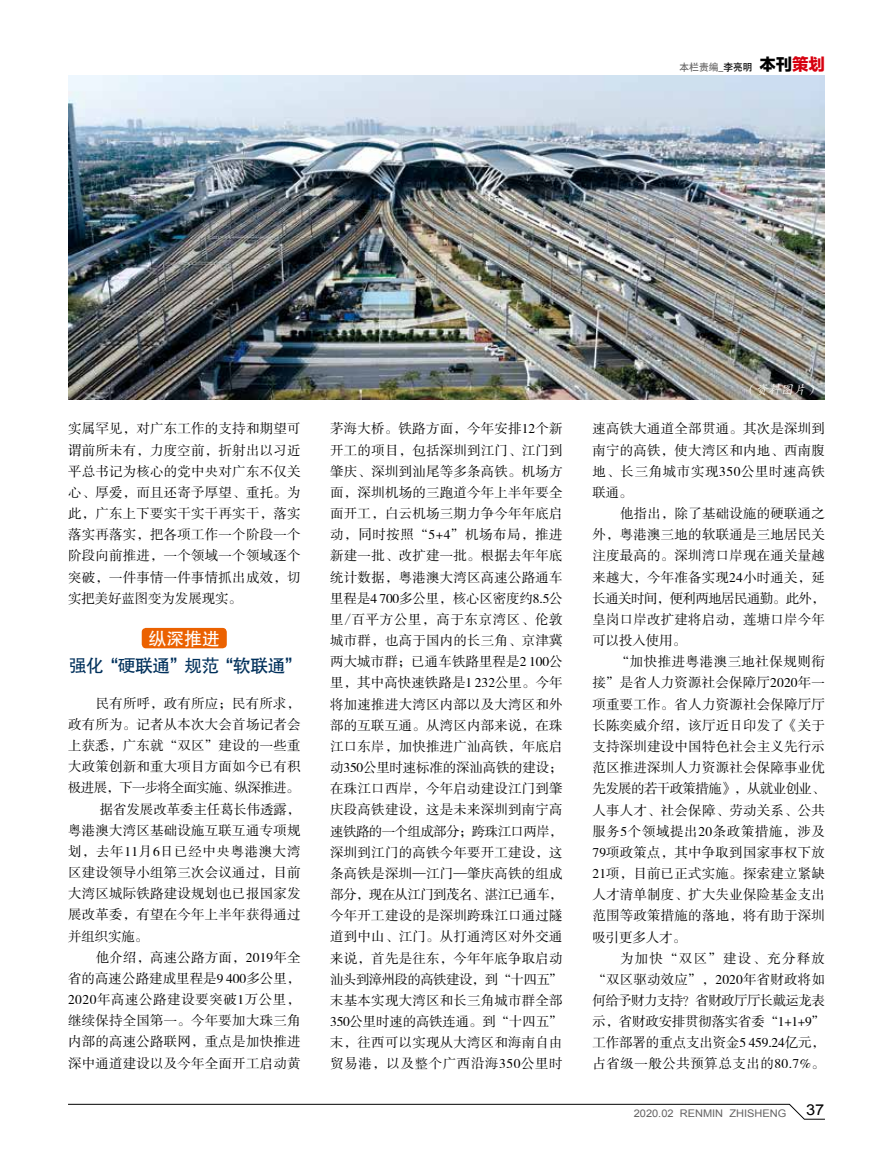
<style>
.page{position:relative;width:893px;height:1149px;background:#fff}
.page>*{position:absolute;margin:0;border:0;box-sizing:border-box;transform-origin:0 0}
.t1{font:18px "FZHTJW GB1 0";letter-spacing:-.03em;color:#00305b}
.t2{font:18px "FZHTJW GB1 0";color:#fff}
.t3{font:15px "Arial";color:#000;scale:1.1 1}
.t4{font:13.5px/21.1px "FZSSJW GB1 0";letter-spacing:.015em;color:#000;text-align:justify}
.t5{font:13.5px "FZSSJW GB1 0";letter-spacing:.04em;color:#000}
.t6{font:13.5px "FZSSJW GB1 0";letter-spacing:-.05em;color:#000}
.t7{font:13.5px "FZSSJW GB1 0";letter-spacing:.045em;color:#000}
.t8{font:13.5px "FZSSJW GB1 0";letter-spacing:-.01em;color:#000}
.t9{font:italic 12.75px "FZKTJW GB1 0";color:#fff}
.t10{font:10.5px "Arial";color:#636262;scale:1.05 1}
.t11{font:9.75px "Heiti CSEG Medium GB";color:#636262}
.s1{color:#000}
.s2{font-family:"FZLTTHJW GB1 0";font-size:16.5px;color:#000}
.s3{font-family:"FZLTTHJW GB1 0";font-size:16.5px;color:#d7000f}
.s4{font-family:"Sim Sun"}
</style>
<div class="page">
<svg style="left:68px;top:1103px;width:757px;height:16px"></svg>
<div style="left:142px;top:627px;width:85px;height:21px;background:#eb6100;border-radius:4px"></div>
<img style="left:68px;top:76px;width:757px;height:323px">
<p class="t11" style="left:679px;top:62px;width:147px">本栏责编_<span class="s1">李亮明</span> <span class="s2">本刊</span><span class="s3">策划</span></p>
<p class="t4" style="left:68px;top:418px;width:234px">实属罕见，对广东工作的支持和期望可谓前所未有，力度空前，折射出以习近平总书记为核心的党中央对广东不仅关心、厚爱，而且还寄予厚望、重托。为此，广东上下要实干实干再实干，落实落实再落实，把各项工作一个阶段一个阶段向前推进，一个领域一个领域逐个突破，一件事情一件事情抓出成效，切实把美好蓝图变为发展现实。</p>
<h1 class="t2" style="left:149px;top:628px;width:73px">纵深推进</h1>
<h1 class="t1" style="left:69px;top:655px;width:232px">强化“硬联通”规范“软联通”</h1>
<p class="t4" style="left:96px;top:693px;width:206px">民有所呼，政有所应；民有所求，</p>
<p class="t4" style="left:68px;top:714px;width:234px">政有所为。记者从本次大会首场记者会</p>
<p class="t4" style="left:68px;top:735px;width:234px">上获悉，广东就“双区”建设的一些重</p>
<p class="t4" style="left:68px;top:756px;width:234px">大政策创新和重大项目方面如今已有积</p>
<p class="t6" style="left:68px;top:780px;width:233px">极进展，下一步将全面实施、纵深推进。</p>
<p class="t8" style="left:100px;top:801px;width:202px">据省发展改革委主任葛长伟透露，</p>
<p class="t4" style="left:68px;top:820px;width:234px">粤港澳大湾区基础设施互联互通专项规</p>
<p class="t7" style="left:68px;top:844px;width:234px">划，去年11月6日已经中央粤港澳大湾</p>
<p class="t4" style="left:68px;top:862px;width:234px">区建设领导小组第三次会议通过，目前</p>
<p class="t4" style="left:68px;top:883px;width:234px">大湾区城际铁路建设规划也已报国家发</p>
<p class="t4" style="left:68px;top:904px;width:234px">展改革委，有望在今年上半年获得通过</p>
<p class="t4" style="left:68px;top:925px;width:82px">并组织实施。</p>
<p class="t4" style="left:96px;top:946px;width:206px">他介绍，高速公路方面，2019年全</p>
<p class="t4" style="left:68px;top:968px;width:234px">省的高速公路建成里程是9 400多公里，</p>
<p class="t5" style="left:68px;top:992px;width:234px">2020年高速公路建设要突破1万公里，</p>
<p class="t4" style="left:68px;top:1010px;width:234px">继续保持全国第一。今年要加大珠三角</p>
<p class="t4" style="left:68px;top:1031px;width:234px">内部的高速公路联网，重点是加快推进</p>
<p class="t4" style="left:68px;top:1052px;width:234px">深中通道建设以及今年全面开工启动黄</p>
<p class="t9" style="left:743px;top:382px;width:80px">（资料图片）</p>
<p class="t4" style="left:330px;top:419px;width:234px">茅海大桥。铁路方面，今年安排12个新开工的项目，包括深圳到江门、江门到肇庆、深圳到汕尾等多条高铁。机场方面，深圳机场的三跑道今年上半年要全面开工，白云机场三期力争今年年底启动，同时按照“5+4”机场布局，推进新建一批、改扩建一批。根据去年年底统计数据，粤港澳大湾区高速公路通车里程是4 700多公里，核心区密度约8.5公里<span class="s4">/</span>百平方公里，高于东京湾区、伦敦城市群，也高于国内的长三角、京津冀两大城市群；已通车铁路里程是2 100公里，其中高快速铁路是1 232公里。今年将加速推进大湾区内部以及大湾区和外部的互联互通。从湾区内部来说，在珠江口东岸，加快推进广汕高铁，年底启动350公里时速标准的深汕高铁的建设；在珠江口西岸，今年启动建设江门到肇庆段高铁建设，这是未来深圳到南宁高速铁路的一个组成部分；跨珠江口两岸，深圳到江门的高铁今年要开工建设，这条高铁是深圳—江门—肇庆高铁的组成部分，现在从江门到茂名、湛江已通车，今年开工建设的是深圳跨珠江口通过隧道到中山、江门。从打通湾区对外交通来说，首先是往东，今年年底争取启动汕头到漳州段的高铁建设，到“十四五”末基本实现大湾区和长三角城市群全部350公里时速的高铁连通。到“十四五”末，往西可以实现从大湾区和海南自由贸易港，以及整个广西沿海350公里时</p>
<p class="t4" style="left:592px;top:419px;width:234px">速高铁大通道全部贯通。其次是深圳到南宁的高铁，使大湾区和内地、西南腹地、长三角城市实现350公里时速高铁联通。</p>
<p class="t4" style="left:592px;top:503px;width:234px;text-indent:28px">他指出，除了基础设施的硬联通之外，粤港澳三地的软联通是三地居民关注度最高的。深圳湾口岸现在通关量越来越大，今年准备实现24小时通关，延长通关时间，便利两地居民通勤。此外，皇岗口岸改扩建将启动，莲塘口岸今年可以投入使用。</p>
<p class="t4" style="left:592px;top:651px;width:234px;text-indent:23px">“加快推进粤港澳三地社保规则衔接”是省人力资源社会保障厅2020年一项重要工作。省人力资源社会保障厅厅长陈奕威介绍，该厅近日印发了《关于支持深圳建设中国特色社会主义先行示范区推进深圳人力资源社会保障事业优先发展的若干政策措施》，从就业创业、人事人才、社会保障、劳动关系、公共服务5个领域提出20条政策措施，涉及79项政策点，其中争取到国家事权下放21项，目前已正式实施。探索建立紧缺人才清单制度、扩大失业保险基金支出范围等政策措施的落地，将有助于深圳吸引更多人才。</p>
<p class="t4" style="left:592px;top:947px;width:234px;text-indent:28px">为加快“双区”建设、充分释放“双区驱动效应”，2020年省财政将如何给予财力支持？省财政厅厅长戴运龙表示，省财政安排贯彻落实省委“1+1+9”工作部署的重点支出资金5 459.24亿元，占省级一般公共预算总支出的80.7%。</p>
<p class="t10" style="left:634px;top:1105px;width:147px">2020.02 RENMIN ZHISHENG</p>
<p class="t3" style="left:806px;top:1099px;width:18px">37</p>
</div>
